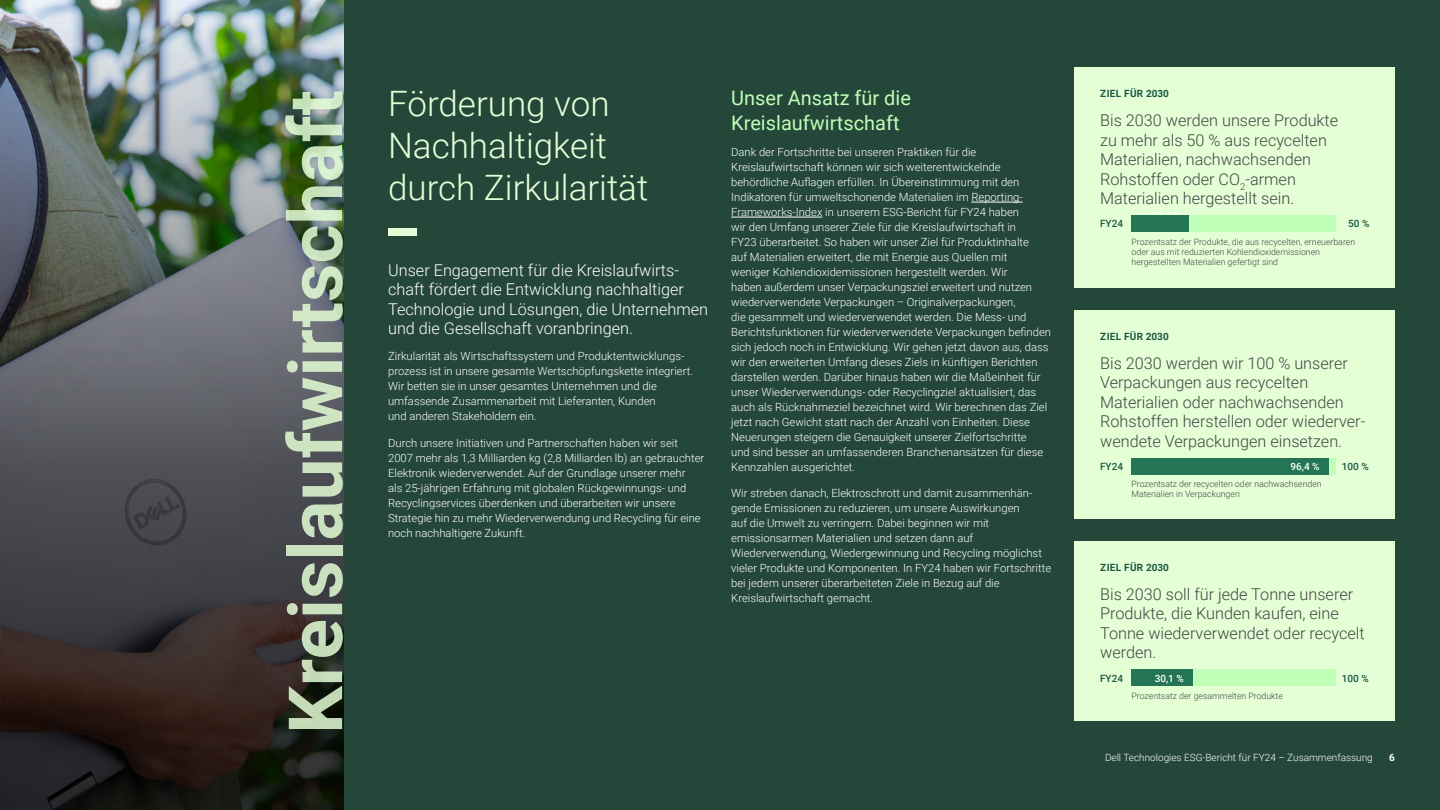
<style>
.page{position:relative;width:1440px;height:810px;background:#244739}
.page>*{position:absolute;margin:0;border:0;box-sizing:border-box;transform-origin:0 0}
.t1{font:700 75px "Roboto";color:#e4ffd6}
.t2{font:300 35px/42px "Roboto";color:#e4ffd6}
.t3{font:20px/25px "Roboto";color:#bfffb7}
.t4{font:300 16.25px/19.5px "Roboto";color:#444}
.t5{font:300 16.25px/19.5px "Roboto";color:#fff}
.t6{font:300 11.25px/15px "Roboto";color:#fff}
.t7{font:300 10px "Roboto";color:#fff}
.t8{font:700 10px "Roboto";letter-spacing:.035em;color:#1b5744}
.t9{font:500 10px "Roboto";color:#1b5744}
.t10{font:500 10px "Roboto";color:#fff}
.t11{font:700 10px "Roboto";color:#fff}
.t12{font:300 8.75px/10px "Roboto";color:#444}
</style>
<div class="page">
<img style="left:0;top:0;width:343px;height:810px">
<div style="left:388px;top:228px;width:28px;height:7px;background:#e4ffd6"></div>
<hr style="left:971px;top:202px;width:52px;height:1px;background:#fff">
<hr style="left:731px;top:217px;width:92px;height:1px;background:#fff">
<div style="left:1074px;top:68px;width:321px;height:220px;background:#e4ffd6"></div>
<div style="left:1132px;top:215px;width:204px;height:17px;background:#bfffb7"></div>
<div style="left:1132px;top:215px;width:57px;height:17px;background:#247554"></div>
<div style="left:1074px;top:541px;width:321px;height:180px;background:#e4ffd6"></div>
<div style="left:1132px;top:670px;width:204px;height:16px;background:#bfffb7"></div>
<div style="left:1132px;top:670px;width:61px;height:16px;background:#247554"></div>
<div style="left:1074px;top:310px;width:321px;height:209px;background:#e4ffd6"></div>
<div style="left:1132px;top:458px;width:204px;height:17px;background:#bfffb7"></div>
<div style="left:1132px;top:458px;width:197px;height:17px;background:#247554"></div>
<h1 class="t1" style="left:263px;top:734px;width:645px;rotate:-90deg">Kreislaufwirtschaft</h1>
<h2 class="t2" style="left:388px;top:82px;width:262px">Förderung von<br>Nachhaltigkeit durch Zirkularität</h2>
<h3 class="t5" style="left:388px;top:260px;width:321px">Unser Engagement für die Kreislaufwirts&shy;chaft fördert die Entwicklung nachhaltiger Technologie und Lösungen, die Unternehmen und die Gesellschaft voranbringen.</h3>
<p class="t6" style="left:388px;top:349px;width:306px">Zirkularität als Wirtschaftssystem und Produktentwicklungs&shy;prozess ist in unsere gesamte Wertschöpfungskette integriert.<br>Wir betten sie in unser gesamtes Unternehmen und die umfassende Zusammenarbeit mit Lieferanten, Kunden<br>und anderen Stakeholdern ein.</p>
<p class="t6" style="left:388px;top:435px;width:318px">Durch unsere Initiativen und Partnerschaften haben wir seit 2007 mehr als 1,3 Milliarden kg (2,8 Milliarden lb) an gebrauchter Elektronik wiederverwendet. Auf der Grundlage unserer mehr<br>als 25-jährigen Erfahrung mit globalen Rückgewinnungs- und Recyclingservices überdenken und überarbeiten wir unsere Strategie hin zu mehr Wiederverwendung und Recycling für eine noch nachhaltigere Zukunft.</p>
<h3 class="t3" style="left:731px;top:85px;width:181px">Unser Ansatz für die<br>Kreislaufwirtschaft</h3>
<p class="t6" style="left:731px;top:144px;width:321px">Dank der Fortschritte bei unseren Praktiken für die Kreislaufwirtschaft können wir sich weiterentwickelnde behördliche Auflagen erfüllen. In Übereinstimmung mit den Indikatoren für umweltschonende Materialien im Reporting-Frameworks-Index in unserem ESG-Bericht für FY24 haben<br>wir den Umfang unserer Ziele für die Kreislaufwirtschaft in<br>FY23 überarbeitet. So haben wir unser Ziel für Produktinhalte<br>auf Materialien erweitert, die mit Energie aus Quellen mit<br>weniger Kohlendioxidemissionen hergestellt werden. Wir<br>haben außerdem unser Verpackungsziel erweitert und nutzen wiederverwendete Verpackungen – Originalverpackungen,<br>die gesammelt und wiederverwendet werden. Die Mess- und Berichtsfunktionen für wiederverwendete Verpackungen befinden sich jedoch noch in Entwicklung. Wir gehen jetzt davon aus, dass wir den erweiterten Umfang dieses Ziels in künftigen Berichten darstellen werden. Darüber hinaus haben wir die Maßeinheit für unser Wiederverwendungs- oder Recyclingziel aktualisiert, das auch als Rücknahmeziel bezeichnet wird. Wir berechnen das Ziel jetzt nach Gewicht statt nach der Anzahl von Einheiten. Diese Neuerungen steigern die Genauigkeit unserer Zielfortschritte<br>und sind besser an umfassenderen Branchenansätzen für diese Kennzahlen ausgerichtet.</p>
<p class="t6" style="left:731px;top:486px;width:321px">Wir streben danach, Elektroschrott und damit zusammenhän&shy;gende Emissionen zu reduzieren, um unsere Auswirkungen<br>auf die Umwelt zu verringern. Dabei beginnen wir mit emissionsarmen Materialien und setzen dann auf Wiederverwendung, Wiedergewinnung und Recycling möglichst vieler Produkte und Komponenten. In FY24 haben wir Fortschritte bei jedem unserer überarbeiteten Ziele in Bezug auf die Kreislaufwirtschaft gemacht.</p>
<p class="t8" style="left:1100px;top:87px;width:70px">ZIEL FÜR 2030</p>
<h3 class="t4" style="left:1100px;top:110px;width:240px">Bis 2030 werden unsere Produkte zu mehr als 50 % aus recycelten<br>Materialien, nachwachsenden<br>Rohstoffen oder CO<sub>2</sub>-armen<br>Materialien hergestellt sein.</h3>
<p class="t12" style="left:1132px;top:236px;width:225px">Prozentsatz der Produkte, die aus recycelten, erneuerbaren oder aus mit reduzierten Kohlendioxidemissionen hergestellten Materialien gefertigt sind</p>
<p class="t10" style="left:1152px;top:208px;width:31px">14,1 %</p>
<p class="t9" style="left:1100px;top:217px;width:24px">FY24</p>
<p class="t9" style="left:1348px;top:217px;width:23px">50 %</p>
<p class="t8" style="left:1100px;top:329px;width:70px">ZIEL FÜR 2030</p>
<h3 class="t4" style="left:1100px;top:353px;width:267px">Bis 2030 werden wir 100 % unserer Verpackungen aus recycelten Materialien oder nachwachsenden Rohstoffen herstellen oder wiederver&shy;wendete Verpackungen einsetzen.</h3>
<p class="t12" style="left:1132px;top:479px;width:192px">Prozentsatz der recycelten oder nachwachsenden<br>Materialien in Verpackungen</p>
<p class="t9" style="left:1100px;top:459px;width:24px">FY24</p>
<p class="t10" style="left:1291px;top:459px;width:31px">96,4 %</p>
<p class="t9" style="left:1342px;top:459px;width:28px">100 %</p>
<p class="t8" style="left:1100px;top:560px;width:70px">ZIEL FÜR 2030</p>
<h3 class="t4" style="left:1100px;top:584px;width:266px">Bis 2030 soll für jede Tonne unserer<br>Produkte, die Kunden kaufen, eine<br>Tonne wiederverwendet oder recycelt werden.</h3>
<p class="t12" style="left:1132px;top:690px;width:153px">Prozentsatz der gesammelten Produkte</p>
<p class="t9" style="left:1100px;top:671px;width:24px">FY24</p>
<p class="t10" style="left:1155px;top:671px;width:31px">30,1 %</p>
<p class="t9" style="left:1342px;top:671px;width:28px">100 %</p>
<p class="t7" style="left:1105px;top:751px;width:269px">Dell Technologies ESG-Bericht für FY24 – Zusammenfassung</p>
<p class="t11" style="left:1389px;top:751px;width:7px">6</p>
</div>
